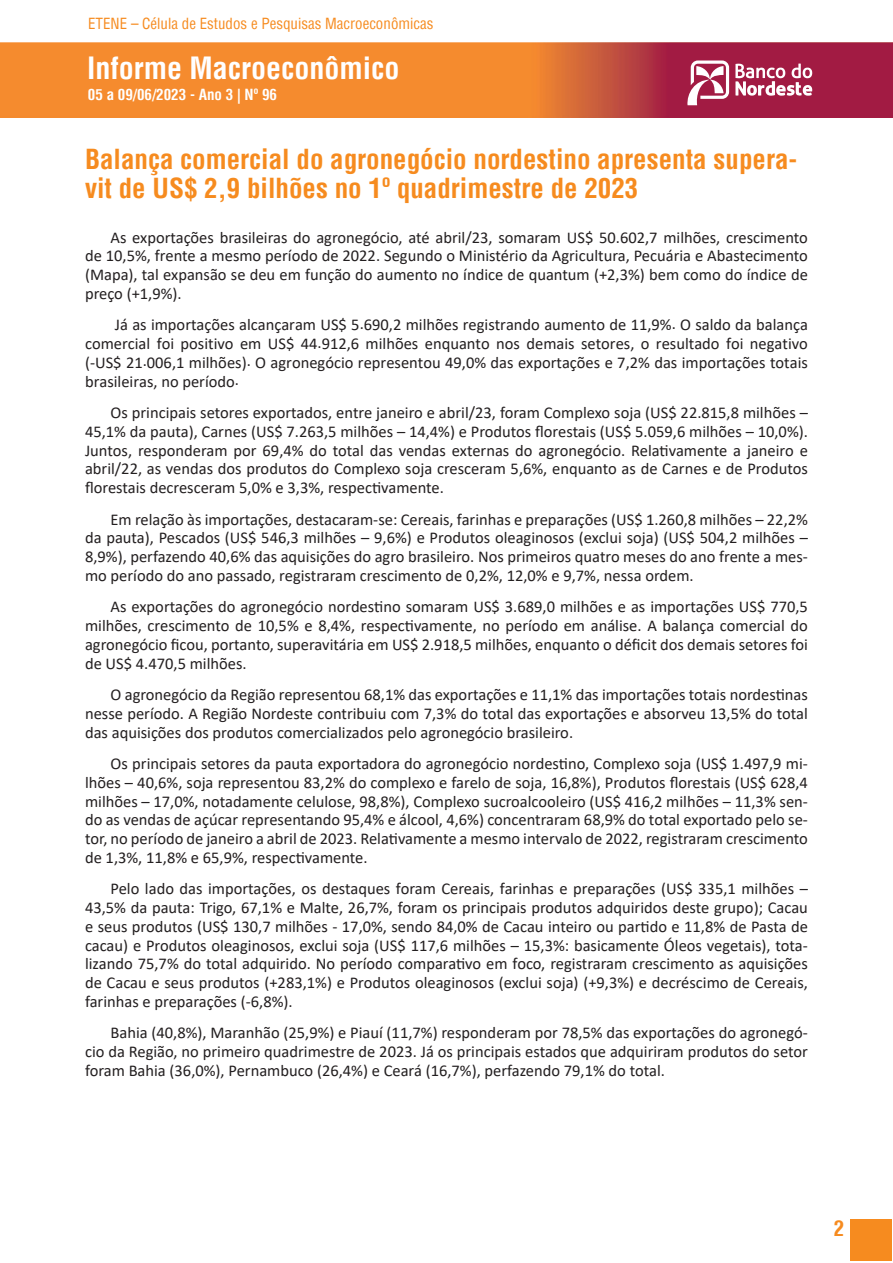
<style>
.page{position:relative;width:893px;height:1263px;background:#fff}
.page>*{position:absolute;margin:0;border:0;box-sizing:border-box;transform-origin:0 0}
.t1{font:700 condensed 30px "Helvetica";color:#fff}
.MS_Tit_1{font:700 condensed 27px/29.1px "Helvetica";color:#f68b1f}
.t2{font:700 condensed 21px "Helvetica";color:#f68b1f}
.MS_Corpo{font:16.5px/18.8px "Calibri";color:#231f20;text-align:justify}
.t3{font:condensed 15px "Helvetica";color:#f68b1f}
.t4{font:700 condensed 15px "Helvetica";color:#fff}
</style>
<div class="page">
<img style="left:0;top:43px;width:893px;height:75px">
<svg style="left:686px;top:61px;width:43px;height:44px"></svg>
<svg style="left:735px;top:64px;width:77px;height:32px"></svg>
<div style="left:850px;top:1219px;width:42px;height:41px;background:#f68b1f"></div>
<p class="t3" style="left:88px;top:14px;width:347px">ETENE – Célula de Estudos e Pesquisas Macroeconômicas</p>
<h1 class="t1" style="left:87px;top:49px;width:314px">Informe Macroeconômico</h1>
<p class="t4" style="left:88px;top:86px;width:191px">05 a 09/06/2023 - Ano 3 | Nº 96</p>
<p class="MS_Tit_1" style="left:85px;top:145px;width:714px">Balança comercial do agronegócio nordestino apresenta supera&shy;vit de US$ 2,9 bilhões no 1º quadrimestre de 2023</p>
<p class="MS_Corpo" style="left:85px;top:227px;width:724px;text-indent:26px">As exportações brasileiras do agronegócio, até abril/23, somaram US$ 50.602,7 milhões, crescimento de 10,5%, frente a mesmo período de 2022. Segundo o Ministério da Agricultura, Pecuária e Abastecimento (Mapa), tal expansão se deu em função do aumento no índice de quantum (+2,3%) bem como do índice de preço (+1,9%).</p>
<p class="MS_Corpo" style="left:85px;top:315px;width:724px;text-indent:30px">Já as importações alcançaram US$ 5.690,2 milhões registrando aumento de 11,9%. O saldo da balança comercial foi positivo em US$ 44.912,6 milhões enquanto nos demais setores, o resultado foi negativo (-US$ 21.006,1 milhões). O agronegócio representou 49,0% das exportações e 7,2% das importações totais brasileiras, no período.</p>
<p class="MS_Corpo" style="left:85px;top:403px;width:724px;text-indent:26px">Os principais setores exportados, entre janeiro e abril/23, foram Complexo soja (US$ 22.815,8 milhões – 45,1% da pauta), Carnes (US$ 7.263,5 milhões – 14,4%) e Produtos florestais (US$ 5.059,6 milhões – 10,0%).<br>Juntos, responderam por 69,4% do total das vendas externas do agronegócio. Relativamente a janeiro e abril/22, as vendas dos produtos do Complexo soja cresceram 5,6%, enquanto as de Carnes e de Produtos florestais decresceram 5,0% e 3,3%, respectivamente.</p>
<p class="MS_Corpo" style="left:85px;top:509px;width:724px;text-indent:26px">Em relação às importações, destacaram-se: Cereais, farinhas e preparações (US$ 1.260,8 milhões – 22,2% da pauta), Pescados (US$ 546,3 milhões – 9,6%) e Produtos oleaginosos (exclui soja) (US$ 504,2 milhões – 8,9%), perfazendo 40,6% das aquisições do agro brasileiro. Nos primeiros quatro meses do ano frente a mes&shy;mo período do ano passado, registraram crescimento de 0,2%, 12,0% e 9,7%, nessa ordem.</p>
<p class="MS_Corpo" style="left:85px;top:597px;width:724px;text-indent:26px">As exportações do agronegócio nordestino somaram US$ 3.689,0 milhões e as importações US$ 770,5 milhões, crescimento de 10,5% e 8,4%, respectivamente, no período em análise. A balança comercial do agronegócio ficou, portanto, superavitária em US$ 2.918,5 milhões, enquanto o déficit dos demais setores foi de US$ 4.470,5 milhões.</p>
<p class="MS_Corpo" style="left:85px;top:685px;width:724px;text-indent:26px">O agronegócio da Região representou 68,1% das exportações e 11,1% das importações totais nordestinas nesse período. A Região Nordeste contribuiu com 7,3% do total das exportações e absorveu 13,5% do total das aquisições dos produtos comercializados pelo agronegócio brasileiro.</p>
<p class="MS_Corpo" style="left:85px;top:754px;width:724px;text-indent:26px">Os principais setores da pauta exportadora do agronegócio nordestino, Complexo soja (US$ 1.497,9 mi&shy;lhões – 40,6%, soja representou 83,2% do complexo e farelo de soja, 16,8%), Produtos florestais (US$ 628,4 milhões – 17,0%, notadamente celulose, 98,8%), Complexo sucroalcooleiro (US$ 416,2 milhões – 11,3% sen&shy;do as vendas de açúcar representando 95,4% e álcool, 4,6%) concentraram 68,9% do total exportado pelo se&shy;tor, no período de janeiro a abril de 2023. Relativamente a mesmo intervalo de 2022, registraram crescimento de 1,3%, 11,8% e 65,9%, respectivamente.</p>
<p class="MS_Corpo" style="left:85px;top:879px;width:724px;text-indent:26px">Pelo lado das importações, os destaques foram Cereais, farinhas e preparações (US$ 335,1 milhões – 43,5% da pauta: Trigo, 67,1% e Malte, 26,7%, foram os principais produtos adquiridos deste grupo); Cacau e seus produtos (US$ 130,7 milhões - 17,0%, sendo 84,0% de Cacau inteiro ou partido e 11,8% de Pasta de cacau) e Produtos oleaginosos, exclui soja (US$ 117,6 milhões – 15,3%: basicamente Óleos vegetais), tota&shy;lizando 75,7% do total adquirido. No período comparativo em foco, registraram crescimento as aquisições de Cacau e seus produtos (+283,1%) e Produtos oleaginosos (exclui soja) (+9,3%) e decréscimo de Cereais, farinhas e preparações (-6,8%).</p>
<p class="MS_Corpo" style="left:85px;top:1023px;width:724px;text-indent:26px">Bahia (40,8%), Maranhão (25,9%) e Piauí (11,7%) responderam por 78,5% das exportações do agronegó&shy;cio da Região, no primeiro quadrimestre de 2023. Já os principais estados que adquiriram produtos do setor foram Bahia (36,0%), Pernambuco (26,4%) e Ceará (16,7%), perfazendo 79,1% do total.</p>
<p class="t2" style="left:834px;top:1215px;width:12px">2</p>
</div>
